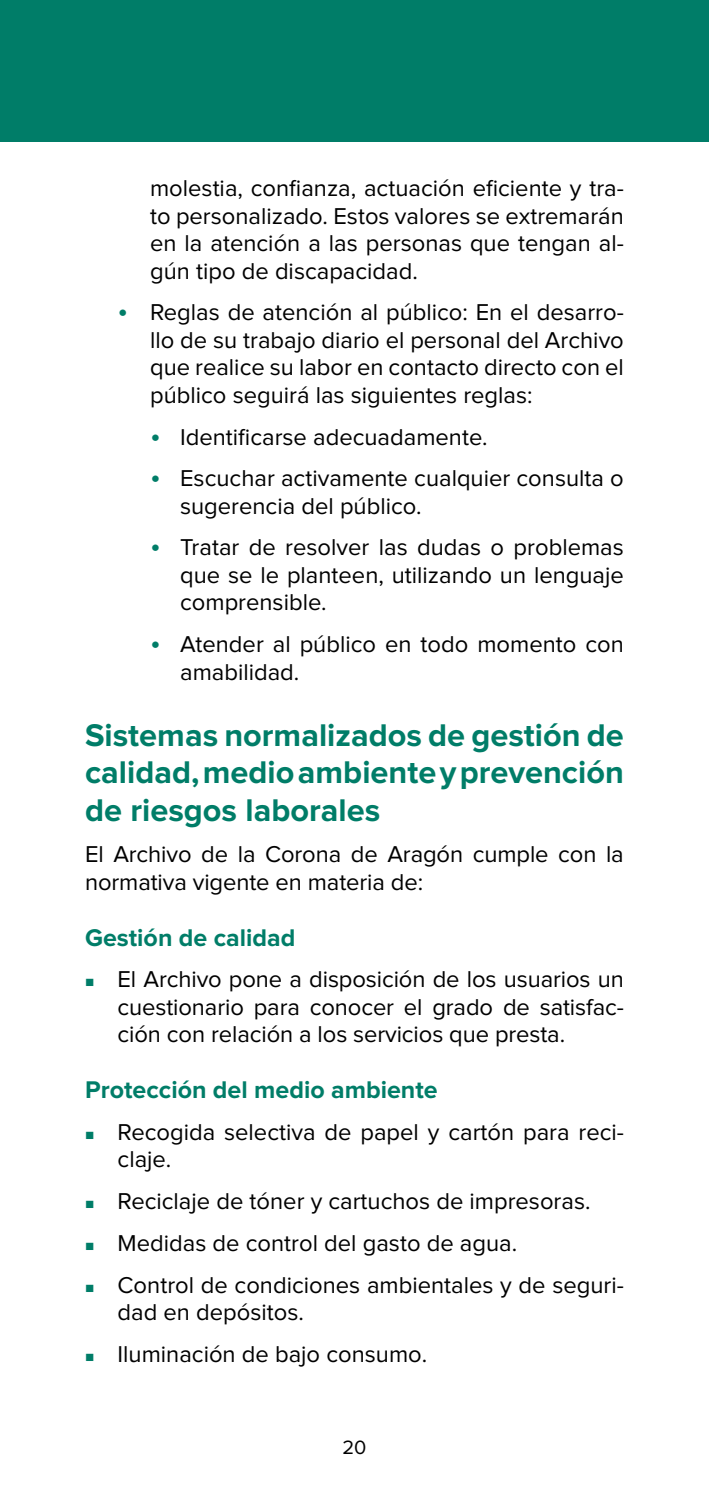
<style>
.page{position:relative;width:709px;height:1489px;background:#fff}
.page>*{position:absolute;margin:0;border:0;box-sizing:border-box;transform-origin:0 0}
.t1{font:700 32.5px/37.5px "Proxima Nova";color:#007d68;text-align:justify}
.t2{font:700 25px "Proxima Nova";color:#007d68}
.t3{font:23.75px/27.5px "Proxima Nova";color:#000}
.t4{font:20px "Proxima Nova";color:#000}
.s1{font-size:30px;color:#007d68}
.s2{color:#007d68}
</style>
<div class="page">
<div style="left:0;top:0;width:709px;height:142px;background:#007d68"></div>
<p class="t3" style="left:150px;top:175px;width:475px;text-align:justify">molestia, confianza, actuación eficiente y tra&shy;to personalizado. Estos valores se extremarán en la atención a las personas que tengan al&shy;gún tipo de discapacidad.</p>
<p class="t3" style="left:150px;top:299px;width:475px;text-align:justify;text-indent:-32px"><span class="s1">•</span> Reglas de atención al público: En el desarro&shy;llo de su trabajo diario el personal del Archivo que realice su labor en contacto directo con el público seguirá las siguientes reglas:</p>
<p class="t3" style="left:150px;top:424px;width:339px"><span class="s1">•</span> Identificarse adecuadamente.</p>
<p class="t3" style="left:180px;top:465px;width:445px;text-indent:-30px"><span class="s1">•</span> Escuchar activamente cualquier consulta o sugerencia del público.</p>
<p class="t3" style="left:180px;top:534px;width:445px;text-align:justify;text-indent:-30px"><span class="s1">•</span> Tratar de resolver las dudas o problemas que se le planteen, utilizando un lenguaje comprensible.</p>
<p class="t3" style="left:180px;top:631px;width:445px;text-indent:-30px"><span class="s1">•</span> Atender al público en todo momento con amabilidad.</p>
<h1 class="t1" style="left:85px;top:717px;width:540px">Sistemas normalizados de gestión de calidad, medio ambiente y prevención de riesgos laborales</h1>
<p class="t3" style="left:85px;top:841px;width:540px">El Archivo de la Corona de Aragón cumple con la normativa vigente en materia de:</p>
<p class="t2" style="left:85px;top:925px;width:212px">Gestión de calidad</p>
<p class="t3" style="left:118px;top:966px;width:508px;text-align:justify;text-indent:-32px"><span class="s2">■</span> El Archivo pone a disposición de los usuarios un cuestionario para conocer el grado de satisfac&shy;ción con relación a los servicios que presta.</p>
<p class="t2" style="left:85px;top:1078px;width:354px">Protección del medio ambiente</p>
<p class="t3" style="left:118px;top:1119px;width:508px;text-indent:-32px"><span class="s2">■</span> Recogida selectiva de papel y cartón para reci&shy;claje.</p>
<p class="t3" style="left:85px;top:1188px;width:507px"><span class="s2">■</span> Reciclaje de tóner y cartuchos de impresoras.</p>
<p class="t3" style="left:85px;top:1230px;width:433px"><span class="s2">■</span> Medidas de control del gasto de agua.</p>
<p class="t3" style="left:118px;top:1271px;width:508px;text-indent:-32px"><span class="s2">■</span> Control de condiciones ambientales y de seguri&shy;dad en depósitos.</p>
<p class="t3" style="left:85px;top:1340px;width:343px"><span class="s2">■</span> Iluminación de bajo consumo.</p>
<p class="t4" style="left:342px;top:1438px;width:25px">20</p>
</div>
